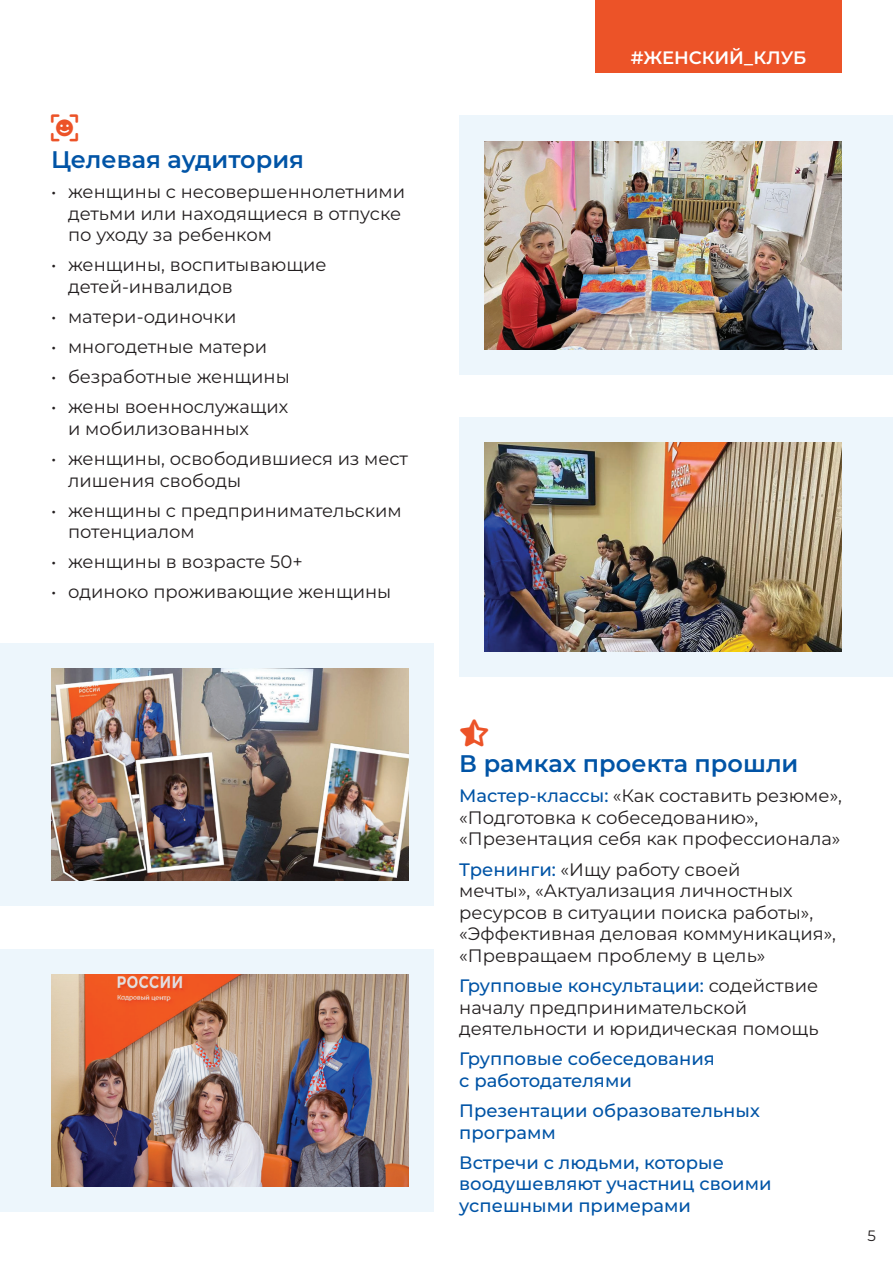
<style>
.page{position:relative;width:893px;height:1263px;background:#fff}
.page>*{position:absolute;margin:0;border:0;box-sizing:border-box;transform-origin:0 0}
.t1{font:600 24px "Montserrat";color:#0154a6}
.t2{font:18px/21.6px "Montserrat";color:#231f20}
.t3{font:500 18px/21.6px "Montserrat";color:#0154a6}
.t4{font:600 18px "Montserrat";color:#fff}
.t5{font:15px "Montserrat";color:#231f20}
.s1{font-weight:500;color:#0154a6}
</style>
<div class="page">
<div style="left:595px;top:0;width:247px;height:72px;background:#ec5328"></div>
<div style="left:459px;top:115px;width:434px;height:259px;background:#edf6fc"></div>
<div style="left:459px;top:417px;width:434px;height:260px;background:#edf6fc"></div>
<div style="left:0;top:643px;width:434px;height:263px;background:#edf6fc"></div>
<div style="left:0;top:949px;width:434px;height:263px;background:#edf6fc"></div>
<img style="left:485px;top:141px;width:357px;height:208px">
<img style="left:485px;top:442px;width:357px;height:209px">
<img style="left:51px;top:668px;width:357px;height:213px">
<img style="left:51px;top:974px;width:357px;height:212px">
<h1 class="t1" style="left:51px;top:143px;width:255px">Целевая аудитория</h1>
<p class="t2" style="left:68px;top:180px;width:339px;text-indent:-17px">• женщины с несовершеннолетними детьми или находящиеся в отпуске по уходу за ребенком</p>
<p class="t2" style="left:68px;top:254px;width:260px;text-indent:-17px">• женщины, воспитывающие детей-инвалидов</p>
<p class="t2" style="left:51px;top:305px;width:187px">• матери-одиночки</p>
<p class="t2" style="left:51px;top:335px;width:218px">• многодетные матери</p>
<p class="t2" style="left:51px;top:365px;width:240px">• безработные женщины</p>
<p class="t2" style="left:68px;top:396px;width:222px;text-indent:-17px">• жены военнослужащих и мобилизованных</p>
<p class="t2" style="left:68px;top:447px;width:341px;text-indent:-17px">• женщины, освободившиеся из мест лишения свободы</p>
<p class="t2" style="left:68px;top:499px;width:335px;text-indent:-17px">• женщины с предпринимательским потенциалом</p>
<p class="t2" style="left:51px;top:551px;width:253px">• женщины в возрасте 50+</p>
<p class="t2" style="left:51px;top:581px;width:342px">• одиноко проживающие женщины</p>
<p class="t4" style="left:631px;top:45px;width:177px">#ЖЕНСКИЙ_КЛУБ</p>
<h1 class="t1" style="left:459px;top:747px;width:341px">В рамках проекта прошли</h1>
<p class="t2" style="left:459px;top:784px;width:384px"><span class="s1">Мастер-классы:</span> «Как составить резюме», «Подготовка к собеседованию», «Презентация себя как профессионала»</p>
<p class="t2" style="left:459px;top:858px;width:378px"><span class="s1">Тренинги:</span> «Ищу работу своей<br>мечты», «Актуализация личностных ресурсов в ситуации поиска работы», «Эффективная деловая коммуникация», «Превращаем проблему в цель»</p>
<p class="t2" style="left:459px;top:974px;width:361px"><span class="s1">Групповые консультации:</span> содействие началу предпринимательской деятельности и юридическая помощь</p>
<p class="t3" style="left:459px;top:1048px;width:257px">Групповые собеседования с работодателями</p>
<p class="t3" style="left:459px;top:1099px;width:302px">Презентации образовательных программ</p>
<p class="t3" style="left:459px;top:1151px;width:314px">Встречи с людьми, которые воодушевляют участниц своими успешными примерами</p>
<p class="t5" style="left:867px;top:1226px;width:10px">5</p>
</div>
